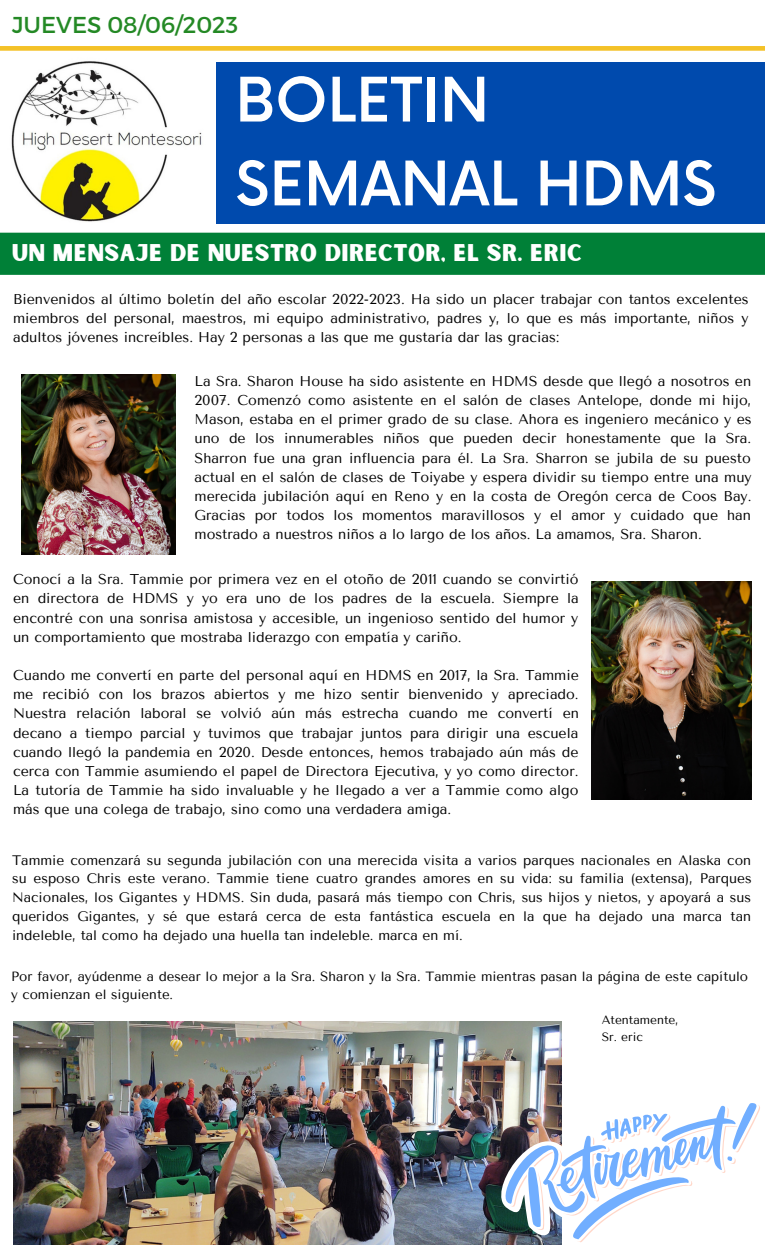
<style>
.page{position:relative;width:765px;height:1260px;background:#fff}
.page>*{position:absolute;margin:0;border:0;box-sizing:border-box;transform-origin:0 0}
.t1{font:500 59.75px/83.9px "Now";color:#fff}
.t2{font:23.12px "Sunborn Sans One";letter-spacing:.015em;color:#fff}
.t3{font:23px "Montserrat";color:#248925}
.t4{font:14.12px/19.1px "Tenor Sans";color:#000;text-align:justify}
.t5{font:13.75px/18.8px "Tenor Sans";color:#000;text-align:justify}
.t6{font:13.38px/18.4px "Tenor Sans";color:#000}
.t7{font:12px "Tenor Sans";color:#000}
</style>
<div class="page">
<img style="left:0;top:61px;width:235px;height:172px">
<div style="left:216px;top:62px;width:549px;height:162px;background:#004aad"></div>
<div style="left:0;top:46px;width:765px;height:5px;background:#f4c228"></div>
<div style="left:0;top:233px;width:765px;height:42px;background:#008037"></div>
<img style="left:22px;top:374px;width:153px;height:181px">
<img style="left:591px;top:582px;width:161px;height:217px">
<img style="left:13px;top:1021px;width:548px;height:223px">
<img style="left:476px;top:1088px;width:86px;height:157px">
<svg style="left:488px;top:1098px;width:272px;height:147px"></svg>
<p class="t3" style="left:12px;top:10px;width:228px">JUEVES 08/06/2023</p>
<p class="t1" style="left:235px;top:62px;width:482px">BOLETIN<br>SEMANAL HDMS</p>
<p class="t2" style="left:12px;top:238px;width:571px">UN MENSAJE DE NUESTRO DIRECTOR, EL SR. ERIC</p>
<p class="t4" style="left:13px;top:289px;width:737px">Bienvenidos al último boletín del año escolar 2022-2023. Ha sido un placer trabajar con tantos excelentes miembros del personal, maestros, mi equipo administrativo, padres y, lo que es más importante, niños y adultos jóvenes increíbles. Hay 2 personas a las que me gustaría dar las gracias:</p>
<p class="t4" style="left:195px;top:372px;width:559px">La Sra. Sharon House ha sido asistente en HDMS desde que llegó a nosotros en 2007. Comenzó como asistente en el salón de clases Antelope, donde mi hijo, Mason, estaba en el primer grado de su clase. Ahora es ingeniero mecánico y es uno de los innumerables niños que pueden decir honestamente que la Sra.<br>Sharron fue una gran influencia para él. La Sra. Sharron se jubila de su puesto actual en el salón de clases de Toiyabe y espera dividir su tiempo entre una muy merecida jubilación aquí en Reno y en la costa de Oregón cerca de Coos Bay.<br>Gracias por todos los momentos maravillosos y el amor y cuidado que han mostrado a nuestros niños a lo largo de los años. La amamos, Sra. Sharon.</p>
<p class="t4" style="left:13px;top:570px;width:567px">Conocí a la Sra. Tammie por primera vez en el otoño de 2011 cuando se convirtió en directora de HDMS y yo era uno de los padres de la escuela. Siempre la encontré con una sonrisa amistosa y accesible, un ingenioso sentido del humor y un comportamiento que mostraba liderazgo con empatía y cariño.</p>
<p class="t4" style="left:13px;top:666px;width:567px">Cuando me convertí en parte del personal aquí en HDMS en 2017, la Sra. Tammie me recibió con los brazos abiertos y me hizo sentir bienvenido y apreciado.<br>Nuestra relación laboral se volvió aún más estrecha cuando me convertí en decano a tiempo parcial y tuvimos que trabajar juntos para dirigir una escuela cuando llegó la pandemia en 2020. Desde entonces, hemos trabajado aún más de cerca con Tammie asumiendo el papel de Directora Ejecutiva, y yo como director.<br>La tutoría de Tammie ha sido invaluable y he llegado a ver a Tammie como algo más que una colega de trabajo, sino como una verdadera amiga.</p>
<p class="t5" style="left:12px;top:851px;width:741px">Tammie comenzará su segunda jubilación con una merecida visita a varios parques nacionales en Alaska con su esposo Chris este verano. Tammie tiene cuatro grandes amores en su vida: su familia (extensa), Parques Nacionales, los Gigantes y HDMS. Sin duda, pasará más tiempo con Chris, sus hijos y nietos, y apoyará a sus queridos Gigantes, y sé que estará cerca de esta fantástica escuela en la que ha dejado una marca tan indeleble, tal como ha dejado una huella tan indeleble. marca en mí.</p>
<p class="t6" style="left:11px;top:967px;width:739px">Por favor, ayúdenme a desear lo mejor a la Sra. Sharon y la Sra. Tammie mientras pasan la página de este capítulo y comienzan el siguiente.</p>
<p class="t7" style="left:602px;top:1013px;width:78px">Atentamente,</p>
<p class="t7" style="left:602px;top:1030px;width:43px">Sr. eric</p>
</div>
